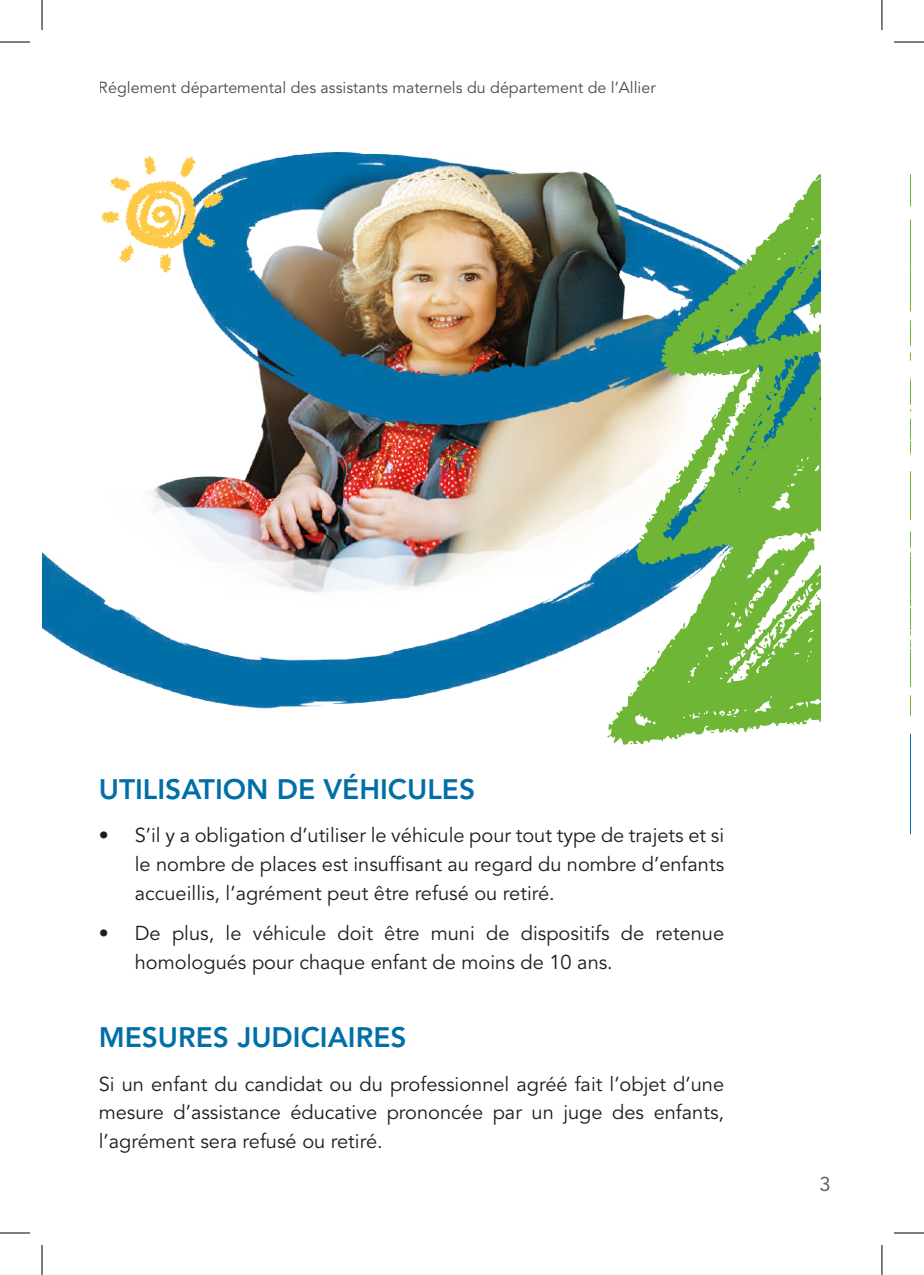
<style>
.page{position:relative;width:924px;height:1275px;background:#fff}
.page>*{position:absolute;margin:0;border:0;box-sizing:border-box;transform-origin:0 0}
.t1{font:800 28px "Avenir LT Std";color:#006fa7}
.t2{font:20px/28.6px "Avenir LT Std";color:#1d1d1b;text-align:justify}
.t3{font:20px "Avenir LT Std";color:#62636c}
.t4{font:16px "Avenir LT Std";color:#1d1d1b}
</style>
<div class="page">
<img style="left:42px;top:152px;width:565px;height:557px">
<svg style="left:101px;top:155px;width:123px;height:118px"></svg>
<svg style="left:607px;top:174px;width:214px;height:571px"></svg>
<svg style="left:771px;top:427px;width:3px;height:10px"></svg>
<svg style="left:774px;top:384px;width:3px;height:4px"></svg>
<svg style="left:736px;top:404px;width:9px;height:3px"></svg>
<svg style="left:702px;top:486px;width:3px;height:5px"></svg>
<svg style="left:788px;top:605px;width:14px;height:18px"></svg>
<svg style="left:757px;top:629px;width:10px;height:17px"></svg>
<svg style="left:738px;top:668px;width:3px;height:11px"></svg>
<svg style="left:682px;top:623px;width:3px;height:5px"></svg>
<svg style="left:643px;top:666px;width:6px;height:7px"></svg>
<hr style="left:0;top:42px;width:30px;height:1px;background:#000">
<hr style="left:893px;top:42px;width:30px;height:1px;background:#000">
<hr style="left:0;top:1232px;width:30px;height:1px;background:#000">
<hr style="left:893px;top:1232px;width:30px;height:1px;background:#000">
<hr style="left:42px;top:0;width:1px;height:30px;background:#000">
<hr style="left:42px;top:1245px;width:1px;height:30px;background:#000">
<hr style="left:881px;top:0;width:1px;height:30px;background:#000">
<hr style="left:881px;top:1245px;width:1px;height:30px;background:#000">
<p class="t4" style="left:99px;top:79px;width:558px">Réglement départemental des assistants maternels du département de l’Allier</p>
<h1 class="t1" style="left:99px;top:772px;width:377px">UTILISATION DE VÉHICULES</h1>
<p class="t2" style="left:135px;top:821px;width:590px;text-indent:-36px">• S’il y a obligation d’utiliser le véhicule pour tout type de trajets et si le nombre de places est insuffisant au regard du nombre d’enfants accueillis, l’agrément peut être refusé ou retiré.</p>
<p class="t2" style="left:135px;top:919px;width:590px;text-indent:-36px">• De plus, le véhicule doit être muni de dispositifs de retenue homologués pour chaque enfant de moins de 10 ans.</p>
<h1 class="t1" style="left:99px;top:1021px;width:309px">MESURES JUDICIAIRES</h1>
<p class="t2" style="left:99px;top:1070px;width:626px">Si un enfant du candidat ou du professionnel agréé fait l’objet d’une mesure d’assistance éducative prononcée par un juge des enfants, l’agrément sera refusé ou retiré.</p>
<p class="t3" style="left:819px;top:1172px;width:13px">3</p>
</div>
